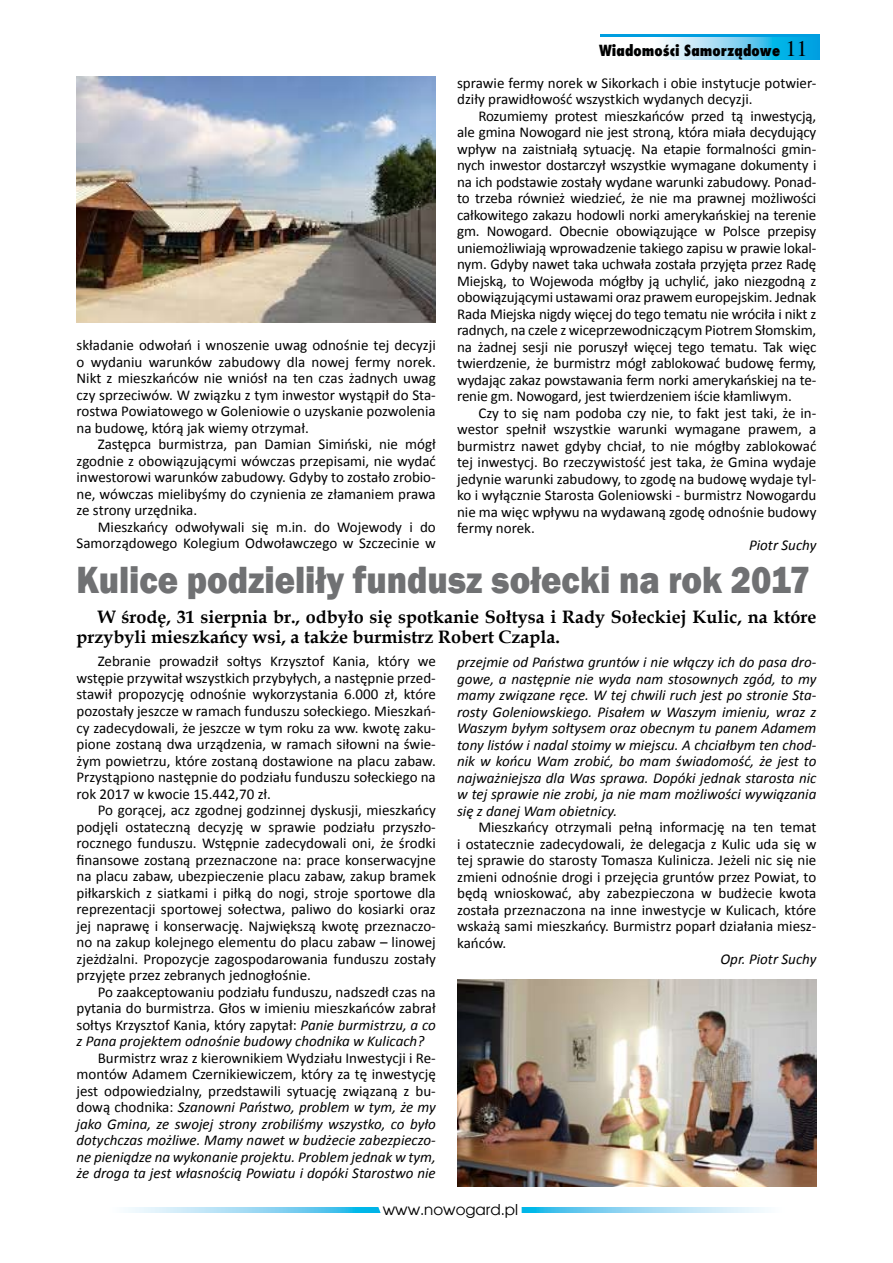
<style>
.page{position:relative;width:893px;height:1263px;background:#fff}
.page>*{position:absolute;margin:0;border:0;box-sizing:border-box;transform-origin:0 0}
.t1{font:800 39px "Franklin Gothic";color:#707173;scale:.89 1}
.t2{font:22.5px "Times";color:#000}
.t3{font:700 18px/19.8px "Book Antiqua";color:#000}
.t4{font:15px/16.5px "Calibri";color:#000;text-align:justify}
.t5{font:italic 15px/16.5px "Calibri";color:#000;text-align:justify}
.t6{font:800 15px "Fujiyama";color:#000}
.t7{font:15px "Avalon";color:#000}
.s1{font-style:italic}
.s2{font-style:normal}
</style>
<div class="page">
<div style="left:600px;top:34px;width:220px;height:26px;background:#009ee0"></div>
<svg style="left:600px;top:37px;width:200px;height:22px;background:#a5e0f5"></svg>
<svg style="left:527px;top:1208px;width:241px;height:5px"></svg>
<svg style="left:125px;top:1208px;width:245px;height:5px"></svg>
<svg style="left:370px;top:1186px;width:157px;height:27px"></svg>
<img style="left:457px;top:979px;width:359px;height:207px">
<img style="left:77px;top:77px;width:359px;height:245px">
<p class="t4" style="left:77px;top:336px;width:361px">składanie odwołań i wnoszenie uwag odnośnie tej decyzji o wydaniu warunków zabudowy dla nowej fermy norek.<br>Nikt z mieszkańców nie wniósł na ten czas żadnych uwag czy sprzeciwów. W związku z tym inwestor wystąpił do Sta&shy;rostwa Powiatowego w Goleniowie o uzyskanie pozwolenia na budowę, którą jak wiemy otrzymał.</p>
<p class="t4" style="left:77px;top:435px;width:361px;text-indent:21px">Zastępca burmistrza, pan Damian Simiński, nie mógł zgodnie z obowiązującymi wówczas przepisami, nie wydać inwestorowi warunków zabudowy. Gdyby to zostało zrobio&shy;ne, wówczas mielibyśmy do czynienia ze złamaniem prawa ze strony urzędnika.</p>
<p class="t4" style="left:77px;top:518px;width:361px;text-align:right">Mieszkańcy odwoływali się m.in. do Wojewody i do<br>Samorządowego Kolegium Odwoławczego w Szczecinie w</p>
<p class="t6" style="left:599px;top:40px;width:182px">Wiadomości Samorządowe</p>
<h2 class="t2" style="left:785px;top:36px;width:24px">11</h2>
<p class="t4" style="left:457px;top:74px;width:361px">sprawie fermy norek w Sikorkach i obie instytucje potwier&shy;dziły prawidłowość wszystkich wydanych decyzji.</p>
<p class="t4" style="left:457px;top:107px;width:361px;text-indent:21px">Rozumiemy protest mieszkańców przed tą inwestycją, ale gmina Nowogard nie jest stroną, która miała decydujący wpływ na zaistniałą sytuację. Na etapie formalności gmin&shy;nych inwestor dostarczył wszystkie wymagane dokumenty i na ich podstawie zostały wydane warunki zabudowy. Ponad&shy;to trzeba również wiedzieć, że nie ma prawnej możliwości całkowitego zakazu hodowli norki amerykańskiej na terenie gm. Nowogard. Obecnie obowiązujące w Polsce przepisy uniemożliwiają wprowadzenie takiego zapisu w prawie lokal&shy;nym. Gdyby nawet taka uchwała została przyjęta przez Radę Miejską, to Wojewoda mógłby ją uchylić, jako niezgodną z obowiązującymi ustawami oraz prawem europejskim. Jednak Rada Miejska nigdy więcej do tego tematu nie wróciła i nikt z radnych, na czele z wiceprzewodniczącym Piotrem Słomskim, na żadnej sesji nie poruszył więcej tego tematu. Tak więc twierdzenie, że burmistrz mógł zablokować budowę fermy, wydając zakaz powstawania ferm norki amerykańskiej na te&shy;renie gm. Nowogard, jest twierdzeniem iście kłamliwym.</p>
<p class="t4" style="left:457px;top:404px;width:361px;text-indent:21px">Czy to się nam podoba czy nie, to fakt jest taki, że in&shy;westor spełnił wszystkie warunki wymagane prawem, a burmistrz nawet gdyby chciał, to nie mógłby zablokować tej inwestycj. Bo rzeczywistość jest taka, że Gmina wydaje jedynie warunki zabudowy, to zgodę na budowę wydaje tyl&shy;ko i wyłącznie Starosta Goleniowski - burmistrz Nowogardu nie ma więc wpływu na wydawaną zgodę odnośnie budowy fermy norek.</p>
<p class="t5" style="left:749px;top:536px;width:69px">Piotr Suchy</p>
<h1 class="t1" style="left:77px;top:554px;width:826px">Kulice podzieliły fundusz sołecki na rok 2017</h1>
<p class="t3" style="left:77px;top:607px;width:741px;text-indent:21px">W środę, 31 sierpnia br., odbyło się spotkanie Sołtysa i Rady Sołeckiej Kulic, na które przybyli mieszkańcy wsi, a także burmistrz Robert Czapla.</p>
<p class="t5" style="left:457px;top:653px;width:361px">przejmie od Państwa gruntów i nie włączy ich do pasa dro&shy;gowe, a następnie nie wyda nam stosownych zgód, to my mamy związane ręce. W tej chwili ruch jest po stronie Sta&shy;rosty Goleniowskiego. Pisałem w Waszym imieniu, wraz z Waszym byłym sołtysem oraz obecnym tu panem Adamem tony listów i nadal stoimy w miejscu. A chciałbym ten chod&shy;nik w końcu Wam zrobić, bo mam świadomość, że jest to najważniejsza dla Was sprawa. Dopóki jednak starosta nic w tej sprawie nie zrobi, ja nie mam możliwości wywiązania się z danej Wam obietnicy.</p>
<p class="t4" style="left:457px;top:818px;width:361px;text-indent:21px">Mieszkańcy otrzymali pełną informację na ten temat i ostatecznie zadecydowali, że delegacja z Kulic uda się w tej sprawie do starosty Tomasza Kulinicza. Jeżeli nic się nie zmieni odnośnie drogi i przejęcia gruntów przez Powiat, to będą wnioskować, aby zabezpieczona w budżecie kwota została przeznaczona na inne inwestycje w Kulicach, które wskażą sami mieszkańcy. Burmistrz poparł działania miesz&shy;kańców.</p>
<p class="t5" style="left:720px;top:950px;width:97px">Opr. Piotr Suchy</p>
<p class="t4" style="left:77px;top:652px;width:361px;text-indent:21px">Zebranie prowadził sołtys Krzysztof Kania, który we wstępie przywitał wszystkich przybyłych, a następnie przed&shy;stawił propozycję odnośnie wykorzystania 6.000 zł, które pozostały jeszcze w ramach funduszu sołeckiego. Mieszkań&shy;cy zadecydowali, że jeszcze w tym roku za ww. kwotę zaku&shy;pione zostaną dwa urządzenia, w ramach siłowni na świe&shy;żym powietrzu, które zostaną dostawione na placu zabaw.<br>Przystąpiono następnie do podziału funduszu sołeckiego na rok 2017 w kwocie 15.442,70 zł.</p>
<p class="t4" style="left:77px;top:801px;width:361px;text-indent:21px">Po gorącej, acz zgodnej godzinnej dyskusji, mieszkańcy podjęli ostateczną decyzję w sprawie podziału przyszło&shy;rocznego funduszu. Wstępnie zadecydowali oni, że środki finansowe zostaną przeznaczone na: prace konserwacyjne na placu zabaw, ubezpieczenie placu zabaw, zakup bramek piłkarskich z siatkami i piłką do nogi, stroje sportowe dla reprezentacji sportowej sołectwa, paliwo do kosiarki oraz jej naprawę i konserwację. Największą kwotę przeznaczo&shy;no na zakup kolejnego elementu do placu zabaw – linowej zjeżdżalni. Propozycje zagospodarowania funduszu zostały przyjęte przez zebranych jednogłośnie.</p>
<p class="t4" style="left:77px;top:982px;width:361px;text-indent:21px">Po zaakceptowaniu podziału funduszu, nadszedł czas na pytania do burmistrza. Głos w imieniu mieszkańców zabrał sołtys Krzysztof Kania, który zapytał: <span class="s1">Panie burmistrzu, a co z Pana projektem odnośnie budowy chodnika w Kulicach?</span></p>
<p class="t5" style="left:77px;top:1048px;width:361px;text-indent:21px"><span class="s2">Burmistrz wraz z kierownikiem Wydziału Inwestycji i Re&shy;montów Adamem Czernikiewiczem, który za tę inwestycję jest odpowiedzialny, przedstawili sytuację związaną z bu&shy;dową chodnika:</span> Szanowni Państwo, problem w tym, że my jako Gmina, ze swojej strony zrobiliśmy wszystko, co było dotychczas możliwe. Mamy nawet w budżecie zabezpieczo&shy;ne pieniądze na wykonanie projektu. Problem jednak w tym, że droga ta jest własnością Powiatu i dopóki Starostwo nie</p>
<p class="t7" style="left:383px;top:1200px;width:137px">www.nowogard.pl</p>
</div>
